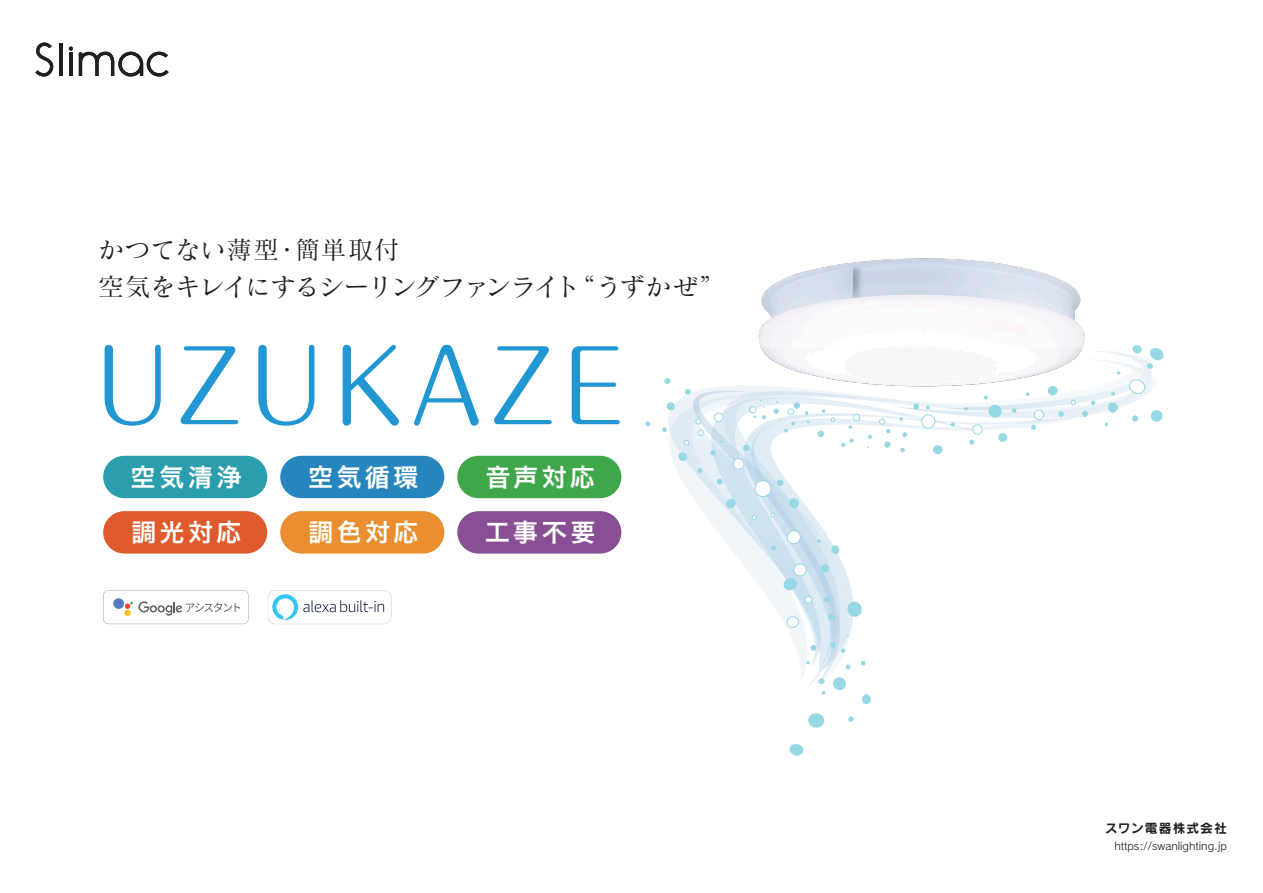
<style>
.page{position:relative;width:1263px;height:893px;background:#fff}
.page>*{position:absolute;margin:0;border:0;box-sizing:border-box;transform-origin:0 0}
.t1{font:99.75px "Maru Fo Pro";letter-spacing:.08em;color:#2096d3}
.t2{font:25.95px "Koburina Go Std W6";letter-spacing:.1em;color:#fff}
.t3{font:25.2px/36.8px "Matisse Pro M";letter-spacing:.005em;color:#231f20}
.t4{font:12.75px "Rodin Pro N B";letter-spacing:.08em;color:#231f20}
.t5{font:10.65px "Rodin Pro N M";color:#231f20}
</style>
<div class="page">
<svg style="left:35px;top:42px;width:18px;height:35px"></svg>
<hr style="left:59px;top:43px;width:4px;height:33px;background:#231f20">
<svg style="left:79px;top:52px;width:90px;height:25px"></svg>
<hr style="left:69px;top:52px;width:3px;height:24px;background:#231f20">
<svg style="left:69px;top:47px;width:4px;height:4px"></svg>
<img style="left:758px;top:258px;width:327px;height:90px">
<svg style="left:668px;top:354px;width:132px;height:143px"></svg>
<svg style="left:751px;top:368px;width:116px;height:23px"></svg>
<svg style="left:693px;top:391px;width:150px;height:299px"></svg>
<svg style="left:711px;top:397px;width:230px;height:271px"></svg>
<svg style="left:723px;top:391px;width:163px;height:298px"></svg>
<div style="left:933px;top:445px;width:10px;height:9px;background:#97d8e5;border-radius:50%"></div>
<div style="left:817px;top:430px;width:7px;height:7px;background:#97d8e5;border-radius:50%"></div>
<svg style="left:848px;top:425px;width:4px;height:4px"></svg>
<div style="left:853px;top:414px;width:7px;height:7px;background:#fff;border-radius:50%"></div>
<div style="left:853px;top:414px;width:7px;height:7px;border:1px solid #97d8e5;border-radius:50%"></div>
<svg style="left:831px;top:417px;width:4px;height:5px"></svg>
<svg style="left:841px;top:438px;width:13px;height:9px"></svg>
<svg style="left:867px;top:345px;width:297px;height:107px"></svg>
<svg style="left:822px;top:409px;width:3px;height:4px"></svg>
<div style="left:793px;top:402px;width:7px;height:7px;background:#97d8e5;border-radius:50%"></div>
<svg style="left:805px;top:411px;width:4px;height:12px"></svg>
<svg style="left:773px;top:401px;width:22px;height:32px"></svg>
<svg style="left:749px;top:400px;width:17px;height:19px"></svg>
<svg style="left:733px;top:457px;width:12px;height:13px"></svg>
<svg style="left:743px;top:444px;width:7px;height:7px"></svg>
<svg style="left:820px;top:564px;width:9px;height:9px"></svg>
<svg style="left:847px;top:601px;width:15px;height:16px"></svg>
<svg style="left:786px;top:530px;width:15px;height:15px"></svg>
<svg style="left:817px;top:539px;width:4px;height:4px"></svg>
<svg style="left:824px;top:597px;width:6px;height:6px"></svg>
<svg style="left:710px;top:450px;width:6px;height:6px"></svg>
<svg style="left:684px;top:389px;width:7px;height:6px"></svg>
<svg style="left:666px;top:402px;width:9px;height:9px"></svg>
<svg style="left:664px;top:377px;width:7px;height:7px"></svg>
<svg style="left:713px;top:412px;width:10px;height:11px"></svg>
<svg style="left:830px;top:642px;width:15px;height:11px"></svg>
<svg style="left:861px;top:661px;width:4px;height:5px"></svg>
<svg style="left:806px;top:661px;width:4px;height:3px"></svg>
<svg style="left:786px;top:616px;width:13px;height:12px"></svg>
<svg style="left:783px;top:563px;width:29px;height:41px"></svg>
<div style="left:828px;top:614px;width:7px;height:7px;background:#97d8e5;border-radius:3px"></div>
<svg style="left:831px;top:545px;width:9px;height:9px"></svg>
<div style="left:833px;top:677px;width:13px;height:13px;background:#97d8e5;border-radius:50%"></div>
<svg style="left:848px;top:716px;width:6px;height:6px"></svg>
<div style="left:862px;top:694px;width:9px;height:10px;background:#97d8e5;border-radius:50%"></div>
<svg style="left:808px;top:713px;width:17px;height:15px"></svg>
<svg style="left:818px;top:678px;width:6px;height:6px"></svg>
<svg style="left:821px;top:691px;width:5px;height:4px"></svg>
<svg style="left:789px;top:744px;width:15px;height:12px"></svg>
<svg style="left:771px;top:546px;width:5px;height:5px"></svg>
<svg style="left:726px;top:498px;width:10px;height:11px"></svg>
<svg style="left:752px;top:479px;width:48px;height:41px"></svg>
<svg style="left:716px;top:478px;width:7px;height:7px"></svg>
<svg style="left:678px;top:452px;width:10px;height:9px"></svg>
<svg style="left:662px;top:427px;width:5px;height:5px"></svg>
<svg style="left:684px;top:418px;width:20px;height:28px"></svg>
<svg style="left:697px;top:468px;width:6px;height:5px"></svg>
<div style="left:810px;top:645px;width:7px;height:6px;background:#97d8e5;border-radius:50%"></div>
<svg style="left:846px;top:664px;width:5px;height:6px"></svg>
<svg style="left:645px;top:421px;width:5px;height:6px"></svg>
<div style="left:103px;top:456px;width:164px;height:42px;background:#2a9ead;border-radius:21px"></div>
<div style="left:280px;top:456px;width:164px;height:42px;background:#2786bd;border-radius:21px"></div>
<div style="left:457px;top:456px;width:164px;height:42px;background:#3fa649;border-radius:21px"></div>
<div style="left:103px;top:511px;width:164px;height:43px;background:#df5a2c;border-radius:21px"></div>
<div style="left:280px;top:511px;width:164px;height:43px;background:#ea8e2f;border-radius:21px"></div>
<div style="left:457px;top:511px;width:164px;height:43px;background:#884f94;border-radius:21px"></div>
<svg style="left:103px;top:590px;width:145px;height:34px"></svg>
<svg style="left:268px;top:590px;width:123px;height:34px"></svg>
<p class="t3" style="left:98px;top:231px;width:628px">かつてない薄型・簡単取付<br>空気をキレイにするシーリングファンライト“うずかぜ”</p>
<h1 class="t1" style="left:96px;top:307px;width:529px">UZUKAZE</h1>
<p class="t2" style="left:130px;top:457px;width:113px">空気清浄</p>
<p class="t2" style="left:308px;top:457px;width:112px">空気循環</p>
<p class="t2" style="left:485px;top:457px;width:111px">音声対応</p>
<p class="t2" style="left:131px;top:512px;width:112px">調光対応</p>
<p class="t2" style="left:308px;top:512px;width:112px">調色対応</p>
<p class="t2" style="left:484px;top:512px;width:113px">工事不要</p>
<p class="t4" style="left:1105px;top:819px;width:123px">スワン電器株式会社</p>
<p class="t5" style="left:1114px;top:839px;width:114px">https://swanlighting.jp</p>
</div>
